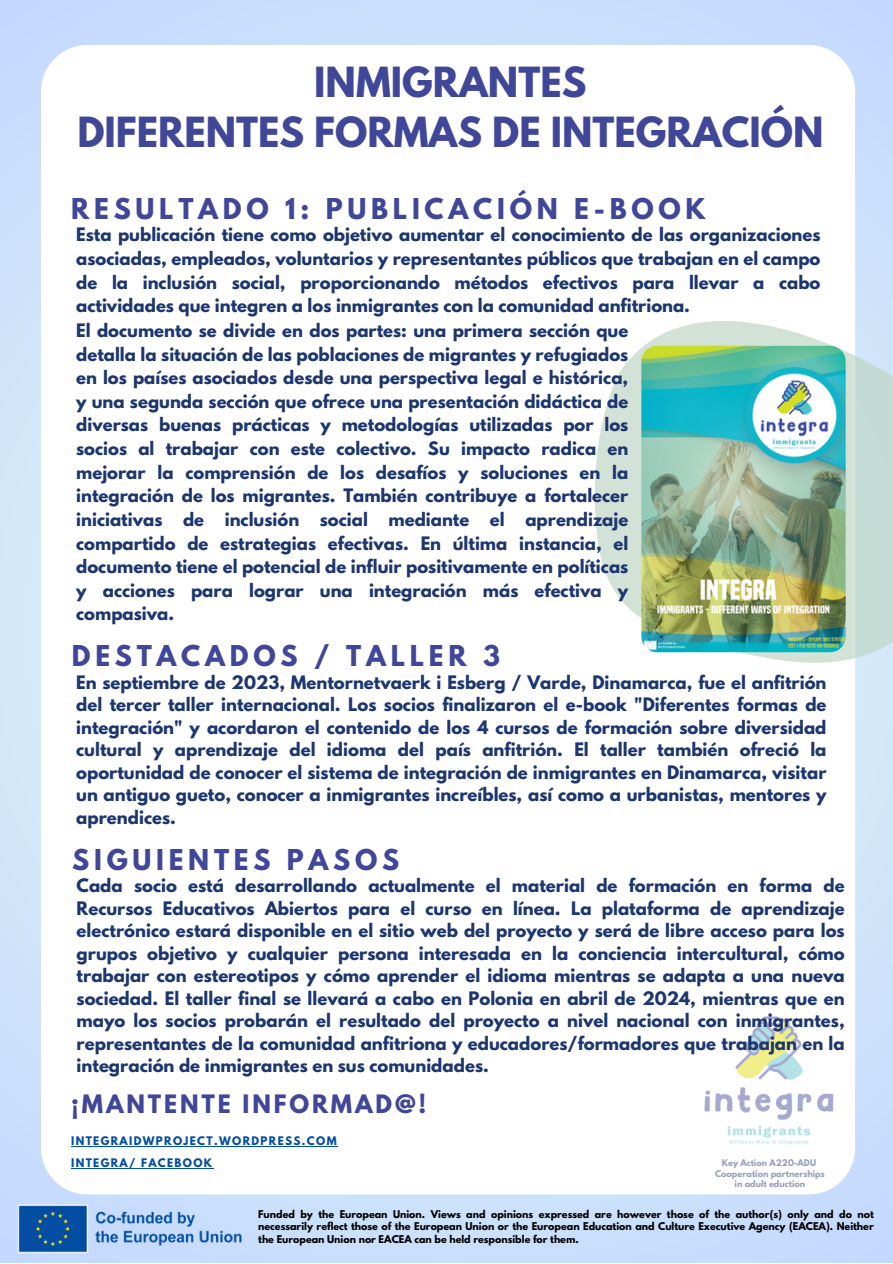
<style>
.page{position:relative;width:893px;height:1264px;background:#fff}
.page>*{position:absolute;margin:0;border:0;box-sizing:border-box;transform-origin:0 0}
.t1{font:700 36.75px "League Spartan";color:#414798}
.t2{font:700 25.5px "League Spartan";letter-spacing:.185em;color:#414798}
.t3{font:700 22.5px "League Spartan";letter-spacing:.125em;color:#414798}
.t4{font:700 16.5px/23.5px "League Spartan";color:#1d366f;text-align:justify}
.t5{font:700 10.5px "League Spartan";letter-spacing:.125em;color:#044ea2}
.t6{font:700 9.6px/12.8px "League Spartan";color:#000;text-align:justify}
.t7{font:700 8.1px/10.8px "League Spartan";color:#1d366f;text-align:center}
</style>
<div class="page">
<div style="left:0;top:0;width:892px;height:1262px;background:#cadffc"></div>
<div style="left:41px;top:45px;width:814px;height:1149px;background:#fff;border-radius:46px"></div>
<img style="left:17px;top:1204px;width:225px;height:49px">
<img style="left:704px;top:1016px;width:130px;height:129px">
<hr style="left:71px;top:1146px;width:267px;height:1px;background:#044ea2">
<hr style="left:71px;top:1168px;width:142px;height:1px;background:#044ea2">
<svg style="left:595px;top:265px;width:297px;height:472px"></svg>
<img style="left:641px;top:346px;width:204px;height:306px;border-radius:16px">
<p class="t1" style="left:314px;top:64px;width:273px">INMIGRANTES</p>
<p class="t1" style="left:77px;top:114px;width:747px">DIFERENTES FORMAS DE INTEGRACIÓN</p>
<p class="t2" style="left:71px;top:196px;width:636px">RESULTADO 1: PUBLICACIÓN E-BOOK</p>
<p class="t4" style="left:76px;top:225px;width:745px">Esta publicación tiene como objetivo aumentar el conocimiento de las organizaciones asociadas, empleados, voluntarios y representantes públicos que trabajan en el campo de la inclusión social, proporcionando métodos efectivos para llevar a cabo actividades que integren a los inmigrantes con la comunidad anfitriona.</p>
<p class="t4" style="left:76px;top:321px;width:553px">El documento se divide en dos partes: una primera sección que detalla la situación de las poblaciones de migrantes y refugiados en los países asociados desde una perspectiva legal e histórica, y una segunda sección que ofrece una presentación didáctica de diversas buenas prácticas y metodologías utilizadas por los socios al trabajar con este colectivo. Su impacto radica en mejorar la comprensión de los desafíos y soluciones en la integración de los migrantes. También contribuye a fortalecer iniciativas</p>
<p class="t4" style="left:76px;top:509px;width:553px;text-indent:449px">aprendizaje compartido de estrategias efectivas. En última instancia, el documento tiene el potencial de influir positivamente en políticas y acciones para lograr una integración más efectiva y compasiva.</p>
<p class="t4" style="left:183px;top:509px;width:23px">de</p>
<p class="t4" style="left:225px;top:509px;width:76px">inclusión</p>
<p class="t4" style="left:320px;top:509px;width:50px">social</p>
<p class="t4" style="left:388px;top:509px;width:82px">mediante</p>
<p class="t4" style="left:490px;top:509px;width:16px">el</p>
<p class="t2" style="left:72px;top:643px;width:430px">DESTACADOS / TALLER 3</p>
<p class="t4" style="left:76px;top:673px;width:751px;line-height:22.5px">En septiembre de 2023, Mentornetvaerk i Esberg / Varde, Dinamarca, fue el anfitrión del tercer taller internacional. Los socios finalizaron el e-book "Diferentes formas de integración" y acordaron el contenido de los 4 cursos de formación sobre diversidad cultural y aprendizaje del idioma del país anfitrión. El taller también ofreció la oportunidad de conocer el sistema de integración de inmigrantes en Dinamarca, visitar un antiguo gueto, conocer a inmigrantes increíbles, así como a urbanistas, mentores y aprendices.</p>
<p class="t2" style="left:72px;top:847px;width:328px">SIGUIENTES PASOS</p>
<p class="t4" style="left:77px;top:876px;width:769px;line-height:22.5px">Cada socio está desarrollando actualmente el material de formación en forma de Recursos Educativos Abiertos para el curso en línea. La plataforma de aprendizaje electrónico estará disponible en el sitio web del proyecto y será de libre acceso para los grupos objetivo y cualquier persona interesada en la conciencia intercultural, cómo trabajar con estereotipos y cómo aprender el idioma mientras se adapta a una nueva sociedad. El taller final se llevará a cabo en Polonia en abril de 2024, mientras que en mayo los socios probarán el resultado del proyecto a nivel nacional con inmigrantes, representantes de la comunidad anfitriona y educadores/formadores que trabajan en la integración de inmigrantes en sus comunidades.</p>
<p class="t3" style="left:71px;top:1092px;width:357px">¡MANTENTE INFORMAD@!</p>
<p class="t5" style="left:71px;top:1135px;width:267px">INTEGRAIDWPROJECT.WORDPRESS.COM</p>
<p class="t5" style="left:71px;top:1157px;width:142px">INTEGRA/ FACEBOOK</p>
<p class="t7" style="left:715px;top:1158px;width:111px">Key Action A220-ADU<br>Cooperation partnerships in adult eduction</p>
<p class="t6" style="left:258px;top:1208px;width:617px">Funded by the European Union. Views and opinions expressed are however those of the author(s) only and do not necessarily reflect those of the European Union or the European Education and Culture Executive Agency (EACEA). Neither the European Union nor EACEA can be held responsible for them.</p>
</div>
